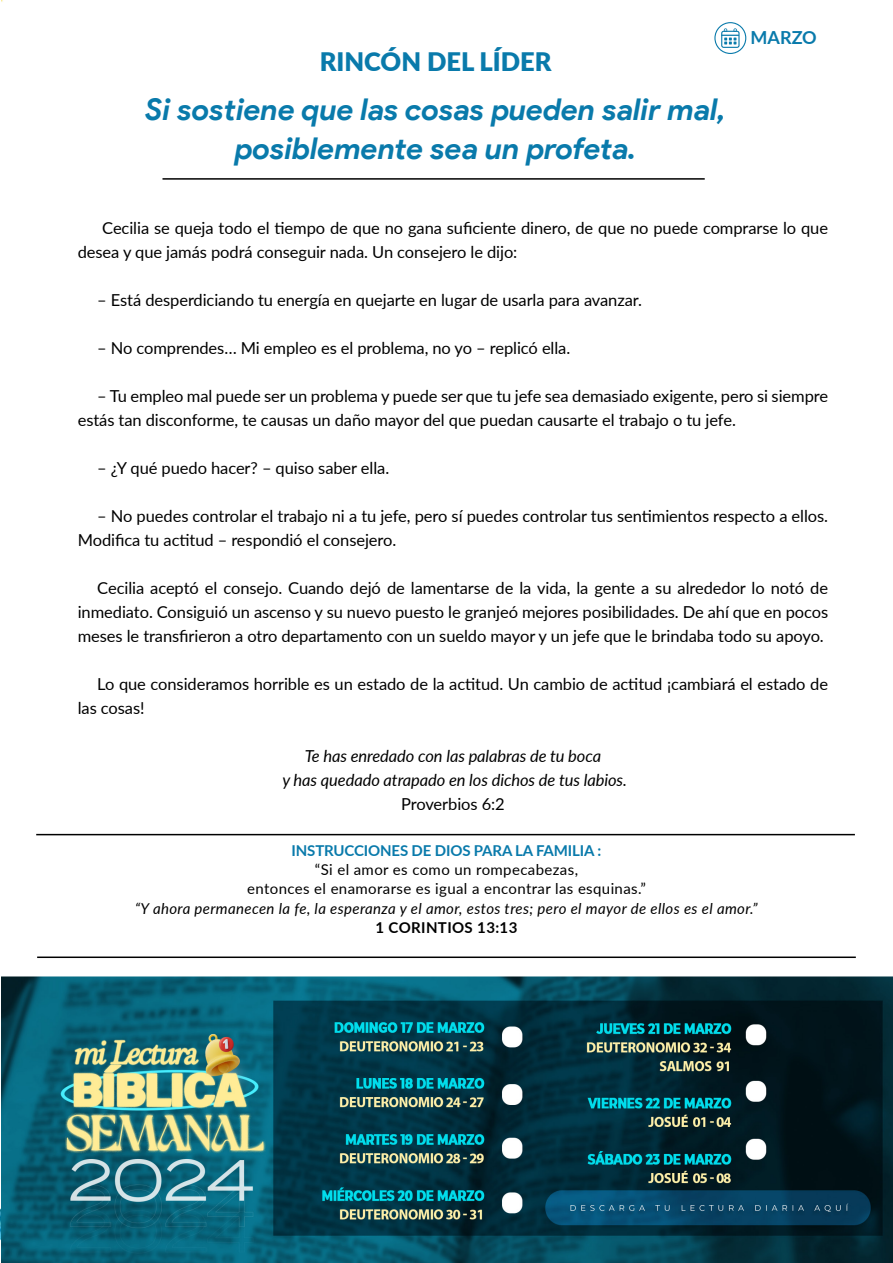
<style>
.page{position:relative;width:893px;height:1263px;background:#fff}
.page>*{position:absolute;margin:0;border:0;box-sizing:border-box;transform-origin:0 0}
.t1{font:italic 700 30px/39px "Product Sans";color:#097aab;text-align:center}
.t2{font:900 25.5px "Lato";color:#097aab}
.t3{font:700 18px "Lato";color:#097aab}
.t4{font:16.5px/24px "Lato";letter-spacing:-.005em;color:#000}
.t5{font:italic 16.5px/24px "Lato";letter-spacing:-.005em;color:#000;text-align:center}
.t6{font:15px/19.2px "Lato";letter-spacing:.025em;color:#000;text-align:center}
.t7{font:italic 15px "Lato";letter-spacing:.025em;color:#000}
.t8{font:700 15px "Lato";letter-spacing:-.01em;color:#097aab}
.t9{font:700 15px "Lato";letter-spacing:.025em;color:#000}
</style>
<div class="page">
<img style="left:1px;top:0;width:892px;height:1263px">
<svg style="left:714px;top:22px;width:32px;height:32px"></svg>
<hr style="left:162px;top:178px;width:543px;height:2px;background:#000">
<hr style="left:36px;top:834px;width:819px;height:1px;background:#000">
<hr style="left:37px;top:956px;width:819px;height:2px;background:#000">
<h2 class="t2" style="left:320px;top:43px;width:233px">RINCÓN DEL LÍDER</h2>
<h1 class="t1" style="left:145px;top:90px;width:582px">Si sostiene que las cosas pueden salir mal, posiblemente sea un profeta.</h1>
<p class="t3" style="left:750px;top:25px;width:68px">MARZO</p>
<p class="t4" style="left:78px;top:215px;width:752px;text-indent:24px">Cecilia se queja todo el tiempo de que no gana suficiente dinero, de que no puede comprarse lo que desea y que jamás podrá conseguir nada. Un consejero le dijo:</p>
<p class="t4" style="left:97px;top:287px;width:546px">– Está desperdiciando tu energía en quejarte en lugar de usarla para avanzar.</p>
<p class="t4" style="left:97px;top:335px;width:474px">– No comprendes… Mi empleo es el problema, no yo – replicó ella.</p>
<p class="t4" style="left:78px;top:383px;width:752px;text-indent:20px">– Tu empleo mal puede ser un problema y puede ser que tu jefe sea demasiado exigente, pero si siempre estás tan disconforme, te causas un daño mayor del que puedan causarte el trabajo o tu jefe.</p>
<p class="t4" style="left:97px;top:455px;width:293px">– ¿Y qué puedo hacer? – quiso saber ella.</p>
<p class="t4" style="left:78px;top:503px;width:752px;text-indent:20px">– No puedes controlar el trabajo ni a tu jefe, pero sí puedes controlar tus sentimientos respecto a ellos.<br>Modifica tu actitud – respondió el consejero.</p>
<p class="t4" style="left:78px;top:575px;width:752px;text-align:justify;text-indent:20px">Cecilia aceptó el consejo. Cuando dejó de lamentarse de la vida, la gente a su alrededor lo notó de inmediato. Consiguió un ascenso y su nuevo puesto le granjeó mejores posibilidades. De ahí que en pocos meses le transfirieron a otro departamento con un sueldo mayor y un jefe que le brindaba todo su apoyo.</p>
<p class="t4" style="left:78px;top:671px;width:752px;text-indent:20px">Lo que consideramos horrible es un estado de la actitud. Un cambio de actitud ¡cambiará el estado de las cosas!</p>
<p class="t5" style="left:282px;top:743px;width:346px">Te has enredado con las palabras de tu boca<br>y has quedado atrapado en los dichos de tus labios.</p>
<p class="t4" style="left:401px;top:791px;width:105px">Proverbios 6:2</p>
<p class="t8" style="left:292px;top:839px;width:311px">INSTRUCCIONES DE DIOS PARA LA FAMILIA :</p>
<p class="t6" style="left:247px;top:859px;width:400px">“Si el amor es como un rompecabezas,<br>entonces el enamorarse es igual a encontrar las esquinas.”</p>
<p class="t7" style="left:135px;top:897px;width:624px">“Y ahora permanecen la fe, la esperanza y el amor, estos tres; pero el mayor de ellos es el amor.”</p>
<p class="t9" style="left:375px;top:916px;width:143px">1 CORINTIOS 13:13</p>
</div>
